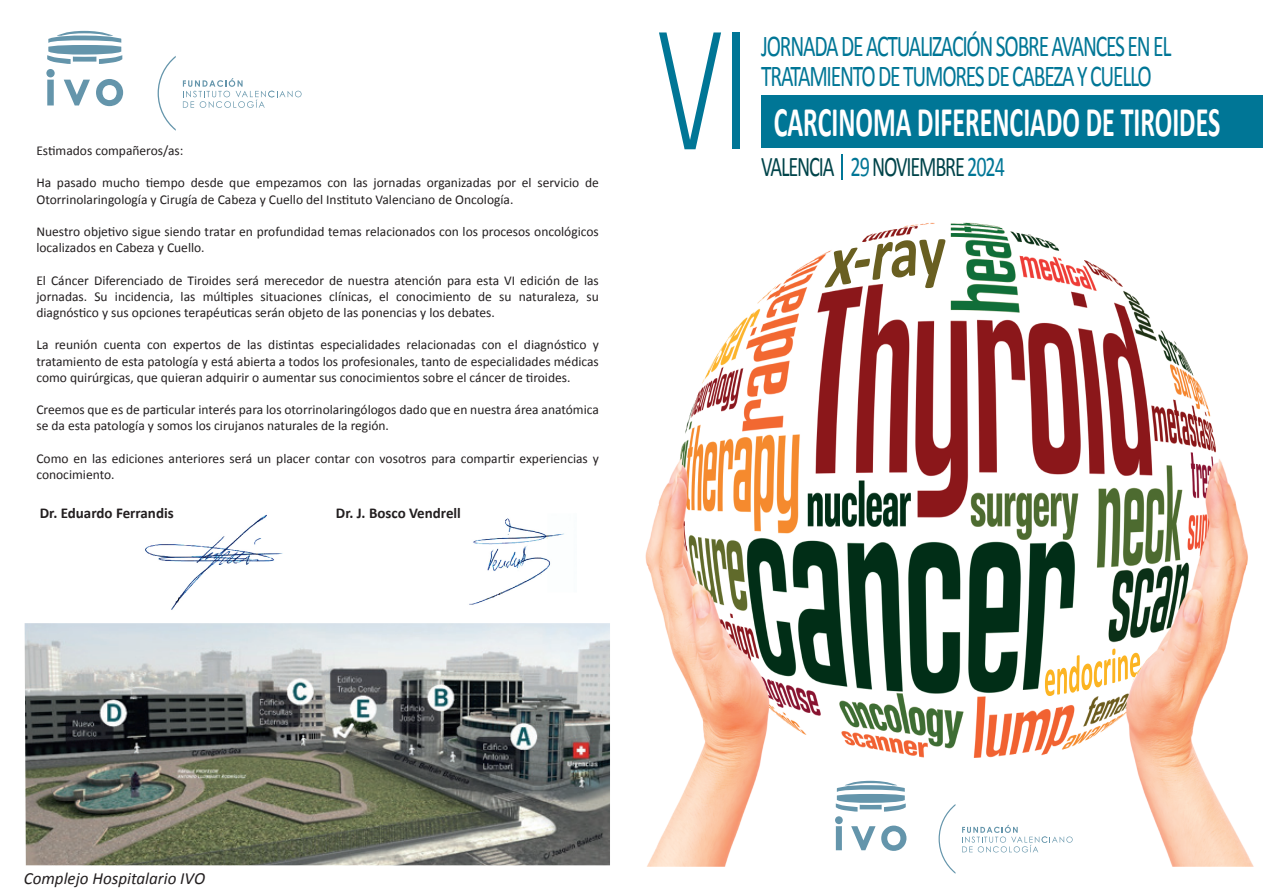
<style>
.page{position:relative;width:1263px;height:893px;background:#fff}
.page>*{position:absolute;margin:0;border:0;box-sizing:border-box;transform-origin:0 0}
.t1{font:700 42.3px "Calibri";color:#fff;scale:.61 1}
.t2{font:30.45px/30px "Calibri";letter-spacing:-.055em;color:#007696;scale:.71 1}
.t3{font:28.5px "Calibri";letter-spacing:-.055em;color:#00444a;scale:.71 1}
.t4{font:italic 17.1px "Calibri";color:#231f20}
.t5{font:700 15px "Calibri";color:#231f20}
.t6{font:13.5px/16.2px "Calibri";color:#231f20}
.s1{color:#007696}
</style>
<div class="page">
<img style="left:145px;top:514px;width:419px;height:96px">
<svg style="left:46px;top:31px;width:77px;height:75px"></svg>
<svg style="left:183px;top:78px;width:119px;height:30px"></svg>
<svg style="left:158px;top:56px;width:18px;height:75px"></svg>
<img style="left:25px;top:623px;width:585px;height:242px">
<img style="left:645px;top:222px;width:609px;height:645px">
<svg style="left:813px;top:225px;width:140px;height:68px"></svg>
<svg style="left:1045px;top:639px;width:111px;height:59px"></svg>
<div style="left:761px;top:96px;width:502px;height:52px;background:#007696"></div>
<svg style="left:659px;top:32px;width:62px;height:117px"></svg>
<div style="left:732px;top:32px;width:8px;height:117px;background:#007696"></div>
<hr style="left:841px;top:154px;width:2px;height:26px;background:#007696">
<svg style="left:835px;top:781px;width:71px;height:70px"></svg>
<svg style="left:962px;top:825px;width:110px;height:27px"></svg>
<svg style="left:938px;top:804px;width:17px;height:70px"></svg>
<p class="t6" style="left:36px;top:142px;width:149px">Estimados compañeros/as:</p>
<p class="t6" style="left:36px;top:175px;width:564px">Ha pasado mucho tiempo desde que empezamos con las jornadas organizadas por el servicio de<br>Otorrinolaringología y Cirugía de Cabeza y Cuello del Instituto Valenciano de Oncología.</p>
<p class="t6" style="left:36px;top:223px;width:564px">Nuestro objetivo sigue siendo tratar en profundidad temas relacionados con los procesos oncológicos localizados en Cabeza y Cuello.</p>
<p class="t6" style="left:36px;top:272px;width:564px;text-align:justify">El Cáncer Diferenciado de Tiroides será merecedor de nuestra atención para esta VI edición de las jornadas. Su incidencia, las múltiples situaciones clínicas, el conocimiento de su naturaleza, su diagnóstico y sus opciones terapéuticas serán objeto de las ponencias y los debates.</p>
<p class="t6" style="left:36px;top:337px;width:564px;text-align:justify">La reunión cuenta con expertos de las distintas especialidades relacionadas con el diagnóstico y tratamiento de esta patología y está abierta a todos los profesionales, tanto de especialidades médicas como quirúrgicas, que quieran adquirir o aumentar sus conocimientos sobre el cáncer de tiroides.</p>
<p class="t6" style="left:36px;top:402px;width:564px">Creemos que es de particular interés para los otorrinolaringólogos dado que en nuestra área anatómica se da esta patología y somos los cirujanos naturales de la región.</p>
<p class="t6" style="left:36px;top:450px;width:564px">Como en las ediciones anteriores será un placer contar con vosotros para compartir experiencias y conocimiento.</p>
<p class="t5" style="left:40px;top:503px;width:135px">Dr. Eduardo Ferrandis</p>
<p class="t5" style="left:336px;top:503px;width:127px">Dr. J. Bosco Vendrell</p>
<p class="t4" style="left:24px;top:866px;width:183px">Complejo Hospitalario IVO</p>
<h2 class="t2" style="left:761px;top:31px;width:579px">JORNADA DE ACTUALIZACIÓN SOBRE AVANCES EN EL<br>TRATAMIENTO DE TUMORES DE CABEZA Y CUELLO</h2>
<h1 class="t1" style="left:774px;top:95px;width:733px">CARCINOMA DIFERENCIADO DE TIROIDES</h1>
<h3 class="t3" style="left:761px;top:149px;width:345px">VALENCIA <span class="s1">29</span> NOVIEMBRE <span class="s1">2024</span></h3>
</div>
